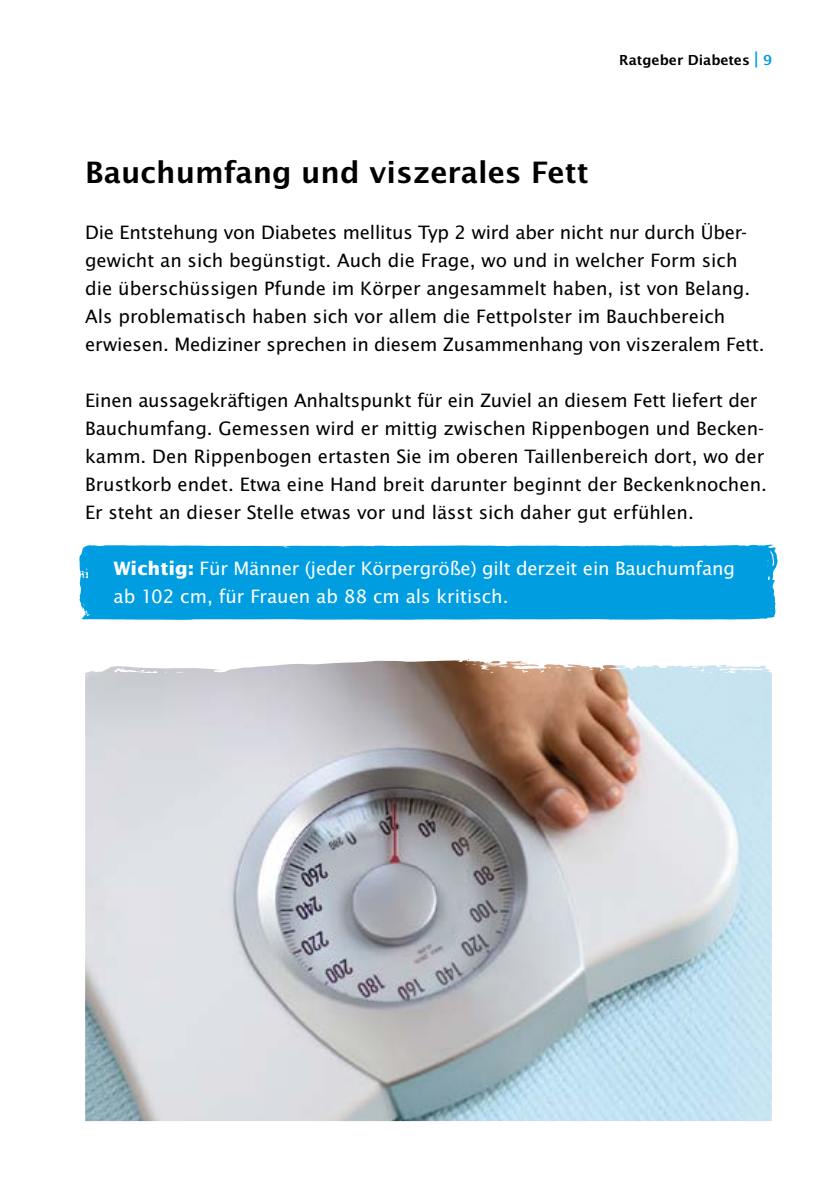
<style>
.page{position:relative;width:840px;height:1191px;background:#fff}
.page>*{position:absolute;margin:0;border:0;box-sizing:border-box;transform-origin:0 0}
.t1{font:600 32px "Lucida Sans EFOP";color:#000}
.t2{font:20px/28px "Lucida Sans EFOP";color:#000}
.t3{font:20px/28px "Lucida Sans EFOP";letter-spacing:-.01em;color:#fff}
.t4{font:600 15px "Lucida Sans EFOP";color:#000}
.s1{font-size:19px;color:#009ee0}
.s2{color:#009ee0}
.s3{font-weight:700}
</style>
<div class="page">
<div style="left:79px;top:544px;width:698px;height:76px;background:#009ee0"></div>
<img style="left:85px;top:659px;width:686px;height:462px">
<p class="t4" style="left:618px;top:51px;width:154px">Ratgeber Diabetes <span class="s1">|</span> <span class="s2">9</span></p>
<h1 class="t1" style="left:85px;top:154px;width:505px">Bauchumfang und viszerales Fett</h1>
<p class="t2" style="left:85px;top:219px;width:677px">Die Entstehung von Diabetes mellitus Typ 2 wird aber nicht nur durch Über&shy;gewicht an sich begünstigt. Auch die Frage, wo und in welcher Form sich die überschüssigen Pfunde im Körper angesammelt haben, ist von Belang.<br>Als problematisch haben sich vor allem die Fettpolster im Bauchbereich erwiesen. Mediziner sprechen in diesem Zusammenhang von viszeralem Fett.</p>
<p class="t2" style="left:85px;top:387px;width:680px">Einen aussagekräftigen Anhaltspunkt für ein Zuviel an diesem Fett liefert der Bauchumfang. Gemessen wird er mittig zwischen Rippenbogen und Becken&shy;kamm. Den Rippenbogen ertasten Sie im oberen Taillenbereich dort, wo der Brustkorb endet. Etwa eine Hand breit darunter beginnt der Beckenknochen.<br>Er steht an dieser Stelle etwas vor und lässt sich daher gut erfühlen.</p>
<p class="t3" style="left:113px;top:555px;width:622px"><span class="s3">Wichtig:</span> Für Männer (jeder Körpergröße) gilt derzeit ein Bauchumfang ab 102 cm, für Frauen ab 88 cm als kritisch.</p>
</div>
